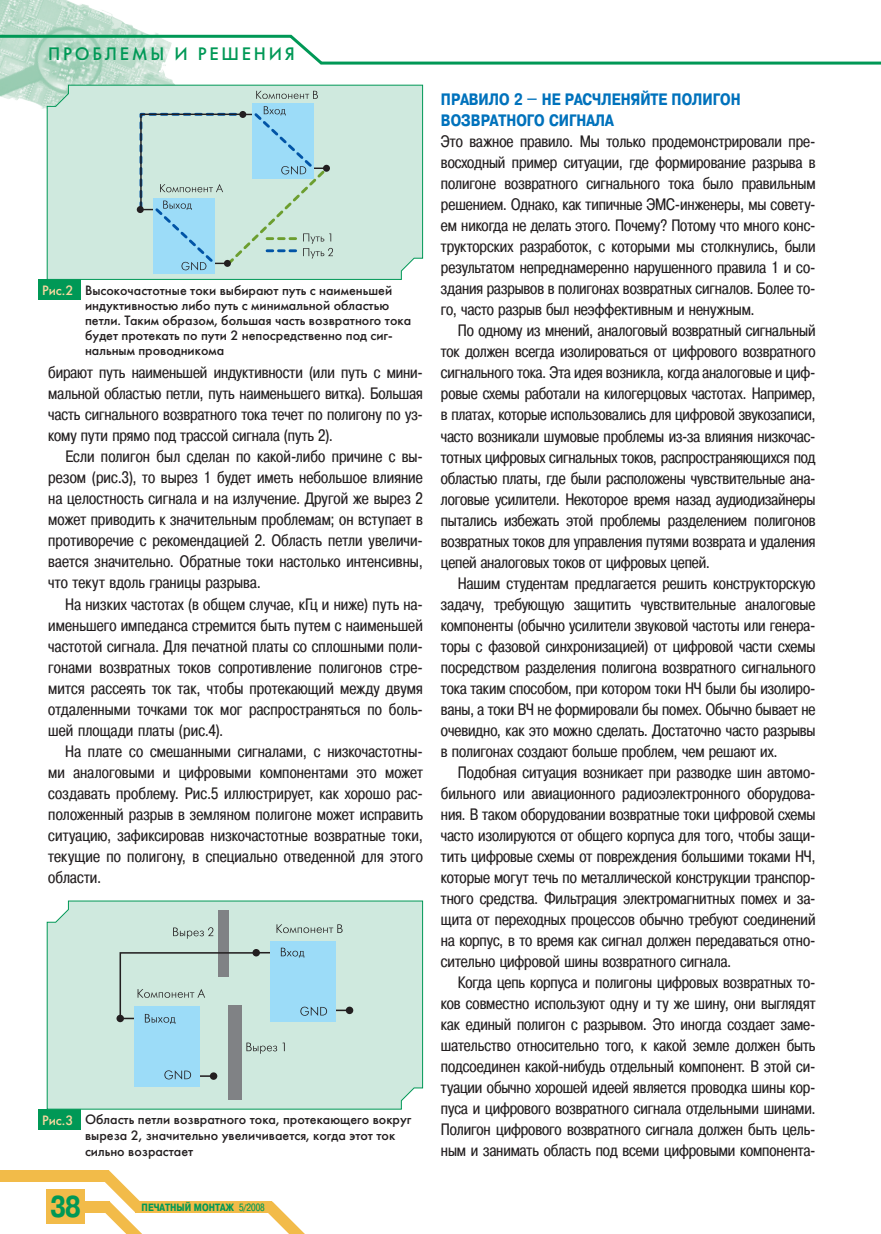
<style>
.page{position:relative;width:881px;height:1234px;background:#fff}
.page>*{position:absolute;margin:0;border:0;box-sizing:border-box;transform-origin:0 0}
.t1{font:700 30px "Pragmatica Cond C";color:#009856}
.t2{font:18px "Futuris C";letter-spacing:.46em;color:#009856}
.t3{font:16.5px/21px "Pragmatica Cond C";color:#231f20;text-align:justify}
.t4{font:700 16.5px "Pragmatica Cond C";color:#0072bc}
.t5{font:13.5px/15px "Futuris C";color:#231f20}
.t6{font:700 10.5px "Pragmatica Cond C";color:#009856}
.s1{color:#f9d9a0}
.s2{font-weight:400}
.s3{font-weight:400;font-size:8.55px}
</style>
<div class="page">
<img style="left:0;top:0;width:174px;height:109px">
<svg style="left:0;top:33px;width:880px;height:33px"></svg>
<svg style="left:264px;top:1201px;width:40px;height:32px"></svg>
<div style="left:0;top:1169px;width:109px;height:11px;background:#f2bb49"></div>
<div style="left:49px;top:1201px;width:61px;height:11px;background:#f2bb49"></div>
<svg style="left:101px;top:1169px;width:42px;height:64px"></svg>
<div style="left:135px;top:1201px;width:137px;height:11px;background:#f2bb49"></div>
<div style="left:47px;top:1189px;width:38px;height:34px;background:#f2bb49"></div>
<div style="left:38px;top:1109px;width:43px;height:20px;background:#009856"></div>
<svg style="left:46px;top:900px;width:377px;height:209px;background:#c1e1db"></svg>
<div style="left:38px;top:280px;width:43px;height:20px;background:#009856"></div>
<svg style="left:46px;top:84px;width:377px;height:196px;background:#c1e1da"></svg>
<p class="t2" style="left:48px;top:43px;width:15px">про</p>
<p class="t2" style="left:92px;top:43px;width:28px">блемы</p>
<p class="t2" style="left:174px;top:43px;width:81px">ирешени</p>
<p class="t2" style="left:284px;top:43px;width:12px">я</p>
<p class="t5" style="left:85px;top:282px;width:327px;text-indent:-43px"><span class="s1">Рис.2</span> Высокочастотные токи выбирают путь с наименьшей индуктивностью либо путь с минимальной областью петли. Таким образом, большая часть возвратного тока будет протекать по пути 2 непосредственно под сиг&shy;нальным проводникомa</p>
<p class="t3" style="left:48px;top:362px;width:376px">бирают путь наименьшей индуктивности (или путь с мини&shy;мальной областью петли, путь наименьшего витка). Большая часть сигнального возвратного тока течет по полигону по уз&shy;кому пути прямо под трассой сигнала (путь 2).</p>
<p class="t3" style="left:48px;top:446px;width:376px;text-indent:17px">Если полигон был сделан по какой-либо причине с вы&shy;резом (рис.3), то вырез 1 будет иметь небольшое влияние на целостность сигнала и на излучение. Другой же вырез 2 может приводить к значительным проблемам; он вступает в противоречие с рекомендацией 2. Область петли увеличи&shy;вается значительно. Обратные токи настолько интенсивны, что текут вдоль границы разрыва.</p>
<p class="t3" style="left:48px;top:593px;width:376px;text-indent:17px">На низких частотах (в общем случае, кГц и ниже) путь на&shy;именьшего импеданса стремится быть путем с наименьшей частотой сигнала. Для печатной платы со сплошными поли&shy;гонами возвратных токов сопротивление полигонов стре&shy;мится рассеять ток так, чтобы протекающий между двумя отдаленными точками ток мог распространяться по боль&shy;шей площади платы (рис.4).</p>
<p class="t3" style="left:48px;top:740px;width:376px;text-indent:17px">На плате со смешанными сигналами, с низкочастотны&shy;ми аналоговыми и цифровыми компонентами это может создавать проблему. Рис.5 иллюстрирует, как хорошо рас&shy;положенный разрыв в земляном полигоне может исправить ситуацию, зафиксировав низкочастотные возвратные токи, текущие по полигону, в специально отведенной для этого области.</p>
<p class="t5" style="left:85px;top:1111px;width:328px;line-height:15.8px;text-indent:-43px"><span class="s1">Рис.3</span> Область петли возвратного тока, протекающего вокруг выреза 2, значительно увеличивается, когда этот ток сильно возрастает</p>
<h1 class="t1" style="left:50px;top:1189px;width:32px">38</h1>
<p class="t6" style="left:141px;top:1201px;width:125px">ПЕЧАТНЫЙ МОНТАЖ <span class="s2">5</span><span class="s3">/</span><span class="s2">2008</span></p>
<p class="t4" style="left:441px;top:90px;width:209px">Правило 2 – не расчленяйте</p>
<p class="t4" style="left:671px;top:90px;width:60px">полигон</p>
<p class="t4" style="left:441px;top:111px;width:60px">возвратно</p>
<p class="t4" style="left:526px;top:111px;width:89px">го сигнала</p>
<p class="t3" style="left:441px;top:131px;width:376px">Это важное правило. Мы только продемонстрировали пре&shy;восходный пример ситуации, где формирование разрыва в полигоне возвратного сигнального тока было правильным решением. Однако, как типичные ЭМС-инженеры, мы совету&shy;ем никогда не делать этого. Почему? Потому что много конс&shy;трукторских разработок, с которыми мы столкнулись, были результатом непреднамеренно нарушенного правила 1 и со&shy;здания разрывов в полигонах возвратных сигналов. Более то&shy;го, часто разрыв был неэффективным и ненужным.</p>
<p class="t3" style="left:441px;top:320px;width:376px;text-indent:17px">По одному из мнений, аналоговый возвратный сигнальный ток должен всегда изолироваться от цифрового возвратного сигнального тока. Эта идея возникла, когда аналоговые и циф&shy;ровые схемы работали на килогерцовых частотах. Например, в платах, которые использовались для цифровой звукозаписи, часто возникали шумовые проблемы из-за влияния низкочас&shy;тотных цифровых сигнальных токов, распространяющихся под областью платы, где были расположены чувствительные ана&shy;логовые усилители. Некоторое время назад аудиодизайнеры пытались избежать этой проблемы разделением полигонов возвратных токов для управления путями возврата и удаления цепей аналоговых токов от цифровых цепей.</p>
<p class="t3" style="left:441px;top:572px;width:376px;text-indent:17px">Нашим студентам предлагается решить конструкторскую задачу, требующую защитить чувствительные аналоговые компоненты (обычно усилители звуковой частоты или генера&shy;торы с фазовой синхронизацией) от цифровой части схемы посредством разделения полигона возвратного сигнального тока таким способом, при котором токи НЧ были бы изолиро&shy;ваны, а токи ВЧ не формировали бы помех. Обычно бывает не очевидно, как это можно сделать. Достаточно часто разрывы в полигонах создают больше проблем, чем решают их.</p>
<p class="t3" style="left:441px;top:761px;width:376px;text-indent:17px">Подобная ситуация возникает при разводке шин автомо&shy;бильного или авиационного радиоэлектронного оборудова&shy;ния. В таком оборудовании возвратные токи цифровой схемы часто изолируются от общего корпуса для того, чтобы защи&shy;тить цифровые схемы от повреждения большими токами НЧ, которые могут течь по металлической конструкции транспор&shy;тного средства. Фильтрация электромагнитных помех и за&shy;щита от переходных процессов обычно требуют соединений на корпус, в то время как сигнал должен передаваться отно&shy;сительно цифровой шины возвратного сигнала.</p>
<p class="t3" style="left:441px;top:971px;width:376px;text-indent:17px">Когда цепь корпуса и полигоны цифровых возвратных то&shy;ков совместно используют одну и ту же шину, они выглядят как единый полигон с разрывом. Это иногда создает заме&shy;шательство относительно того, к какой земле должен быть подсоединен какой-нибудь отдельный компонент. В этой си&shy;туации обычно хорошей идеей является проводка шины кор&shy;пуса и цифрового возвратного сигнала отдельными шинами.<br>Полигон цифрового возвратного сигнала должен быть цель&shy;ным и занимать область под всеми цифровыми компонента-</p>
</div>
